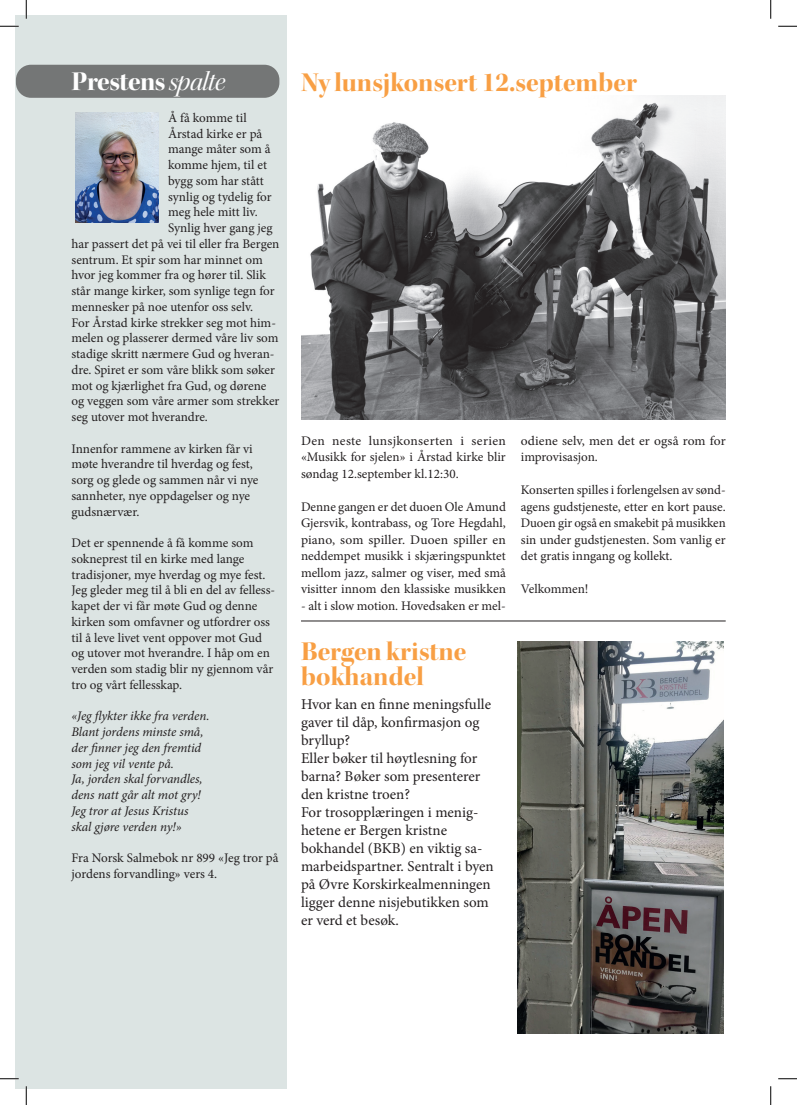
<style>
.page{position:relative;width:797px;height:1105px;background:#fff}
.page>*{position:absolute;margin:0;border:0;box-sizing:border-box;transform-origin:0 0}
.Overskrift{font:27.5px/24.2px "Kepler Std Bold Disp";color:#f89f44}
.Overskrift-2{font:27.5px "Kepler Std Bold Disp";letter-spacing:-.02em;color:#fff}
.t1{font:15px/18px "Minion Pro";color:#231f20}
.Tekst_10{font:13.12px/15.8px "Minion Pro";color:#231f20}
.Tekst_10-2{font:italic 13.12px "Minion Pro";letter-spacing:-.005em;color:#231f20}
.s1{font-family:"Kepler Std It Disp"}
</style>
<div class="page">
<img style="left:301px;top:95px;width:424px;height:325px">
<div style="left:16px;top:16px;width:271px;height:1073px;background:#dce4e3"></div>
<div style="left:16px;top:65px;width:263px;height:33px;background:#747676;border-radius:15px"></div>
<hr style="left:301px;top:621px;width:424px;height:1px;background:#231f20">
<img style="left:76px;top:112px;width:82px;height:111px">
<img style="left:517px;top:641px;width:206px;height:393px">
<svg style="left:0;top:25px;width:19px;height:2px"></svg>
<svg style="left:778px;top:25px;width:19px;height:2px"></svg>
<svg style="left:0;top:1078px;width:19px;height:1px"></svg>
<svg style="left:778px;top:1078px;width:19px;height:1px"></svg>
<svg style="left:25px;top:0;width:2px;height:19px"></svg>
<svg style="left:25px;top:1086px;width:2px;height:19px"></svg>
<svg style="left:770px;top:0;width:1px;height:19px"></svg>
<svg style="left:770px;top:1086px;width:1px;height:19px"></svg>
<p class="Overskrift-2" style="left:72px;top:66px;width:155px">Prestens <span class="s1">spalte</span></p>
<p class="Overskrift" style="left:301px;top:71px;width:337px">Ny lunsjkonsert 12.september</p>
<p class="Tekst_10" style="left:168px;top:110px;width:80px">Å få komme til</p>
<p class="Tekst_10" style="left:168px;top:126px;width:96px">Årstad kirke er på</p>
<p class="Tekst_10" style="left:168px;top:141px;width:104px">mange måter som å</p>
<p class="Tekst_10" style="left:168px;top:157px;width:100px">komme hjem, til et</p>
<p class="Tekst_10" style="left:168px;top:173px;width:97px">bygg som har stått</p>
<p class="Tekst_10" style="left:168px;top:189px;width:105px">synlig og tydelig for</p>
<p class="Tekst_10" style="left:168px;top:204px;width:91px">meg hele mitt liv.</p>
<p class="Tekst_10" style="left:168px;top:220px;width:106px">Synlig hver gang jeg</p>
<p class="Tekst_10" style="left:71px;top:236px;width:209px">har passert det på vei til eller fra Bergen</p>
<p class="Tekst_10" style="left:71px;top:252px;width:193px">sentrum. Et spir som har minnet om</p>
<p class="Tekst_10" style="left:71px;top:267px;width:196px">hvor jeg kommer fra og hører til. Slik</p>
<p class="Tekst_10" style="left:71px;top:283px;width:205px">står mange kirker, som synlige tegn for</p>
<p class="Tekst_10" style="left:71px;top:299px;width:183px">mennesker på noe utenfor oss selv.</p>
<p class="Tekst_10" style="left:71px;top:315px;width:209px">For Årstad kirke strekker seg mot him&shy;melen og plasserer dermed våre liv som stadige skritt nærmere Gud og hveran&shy;dre. Spiret er som våre blikk som søker mot og kjærlighet fra Gud, og dørene og veggen som våre armer som strekker seg utover mot hverandre.</p>
<p class="Tekst_10" style="left:71px;top:441px;width:189px">Innenfor rammene av kirken får vi møte hverandre til hverdag og fest, sorg og glede og sammen når vi nye sannheter, nye oppdagelser og nye gudsnærvær.</p>
<p class="Tekst_10" style="left:71px;top:535px;width:205px">Det er spennende å få komme som sokneprest til en kirke med lange tradisjoner, mye hverdag og mye fest.<br>Jeg gleder meg til å bli en del av felless&shy;kapet der vi får møte Gud og denne kirken som omfavner og utfordrer oss til å leve livet vent oppover mot Gud og utover mot hverandre. I håp om en verden som stadig blir ny gjennom vår tro og vårt fellesskap.</p>
<p class="Tekst_10-2" style="left:71px;top:707px;width:139px">«Jeg flykter ikke fra verden.</p>
<p class="Tekst_10-2" style="left:71px;top:723px;width:133px">Blant jordens minste små,</p>
<p class="Tekst_10-2" style="left:71px;top:739px;width:131px">der finner jeg den fremtid</p>
<p class="Tekst_10-2" style="left:71px;top:754px;width:104px">som jeg vil vente på.</p>
<p class="Tekst_10-2" style="left:71px;top:770px;width:133px">Ja, jorden skal forvandles,</p>
<p class="Tekst_10-2" style="left:71px;top:786px;width:131px">dens natt går alt mot gry!</p>
<p class="Tekst_10-2" style="left:71px;top:802px;width:119px">Jeg tror at Jesus Kristus</p>
<p class="Tekst_10-2" style="left:71px;top:817px;width:112px">skal gjøre verden ny!»</p>
<p class="Tekst_10" style="left:71px;top:850px;width:209px">Fra Norsk Salmebok nr 899 «Jeg tror på jordens forvandling» vers 4.</p>
<p class="Tekst_10" style="left:301px;top:432px;width:206px;line-height:16.5px;text-align:justify">Den neste lunsjkonserten i serien «Musikk for sjelen» i Årstad kirke blir søndag 12.september kl.12:30.</p>
<p class="Tekst_10" style="left:301px;top:498px;width:206px;line-height:16.5px;text-align:justify">Denne gangen er det duoen Ole Amund Gjersvik, kontrabass, og Tore Hegdahl, piano, som spiller. Duoen spiller en neddempet musikk i skjæringspunktet mellom jazz, salmer og viser, med små visitter innom den klassiske musikken</p>
<p class="Tekst_10" style="left:301px;top:598px;width:206px">- alt i slow motion. Hovedsaken er mel-</p>
<p class="Tekst_10" style="left:521px;top:432px;width:206px;line-height:16.5px">odiene selv, men det er også rom for improvisasjon.</p>
<p class="Tekst_10" style="left:521px;top:482px;width:206px;line-height:16.5px;text-align:justify">Konserten spilles i forlengelsen av sønd&shy;agens gudstjeneste, etter en kort pause.<br>Duoen gir også en smakebit på musikken sin under gudstjenesten. Som vanlig er det gratis inngang og kollekt.</p>
<p class="Tekst_10" style="left:521px;top:581px;width:69px">Velkommen!</p>
<p class="Overskrift" style="left:301px;top:640px;width:167px">Bergen kristne bokhandel</p>
<p class="t1" style="left:301px;top:695px;width:191px">Hvor kan en finne meningsfulle gaver til dåp, konfirmasjon og bryllup?</p>
<p class="t1" style="left:301px;top:749px;width:181px">Eller bøker til høytlesning for barna? Bøker som presenterer den kristne troen?</p>
<p class="t1" style="left:301px;top:803px;width:194px">For trosopplæringen i menig&shy;hetene er Bergen kristne bokhandel (BKB) en viktig sa&shy;marbeidspartner. Sentralt i byen på Øvre Korskirkealmenningen ligger denne nisjebutikken som er verd et besøk.</p>
</div>
